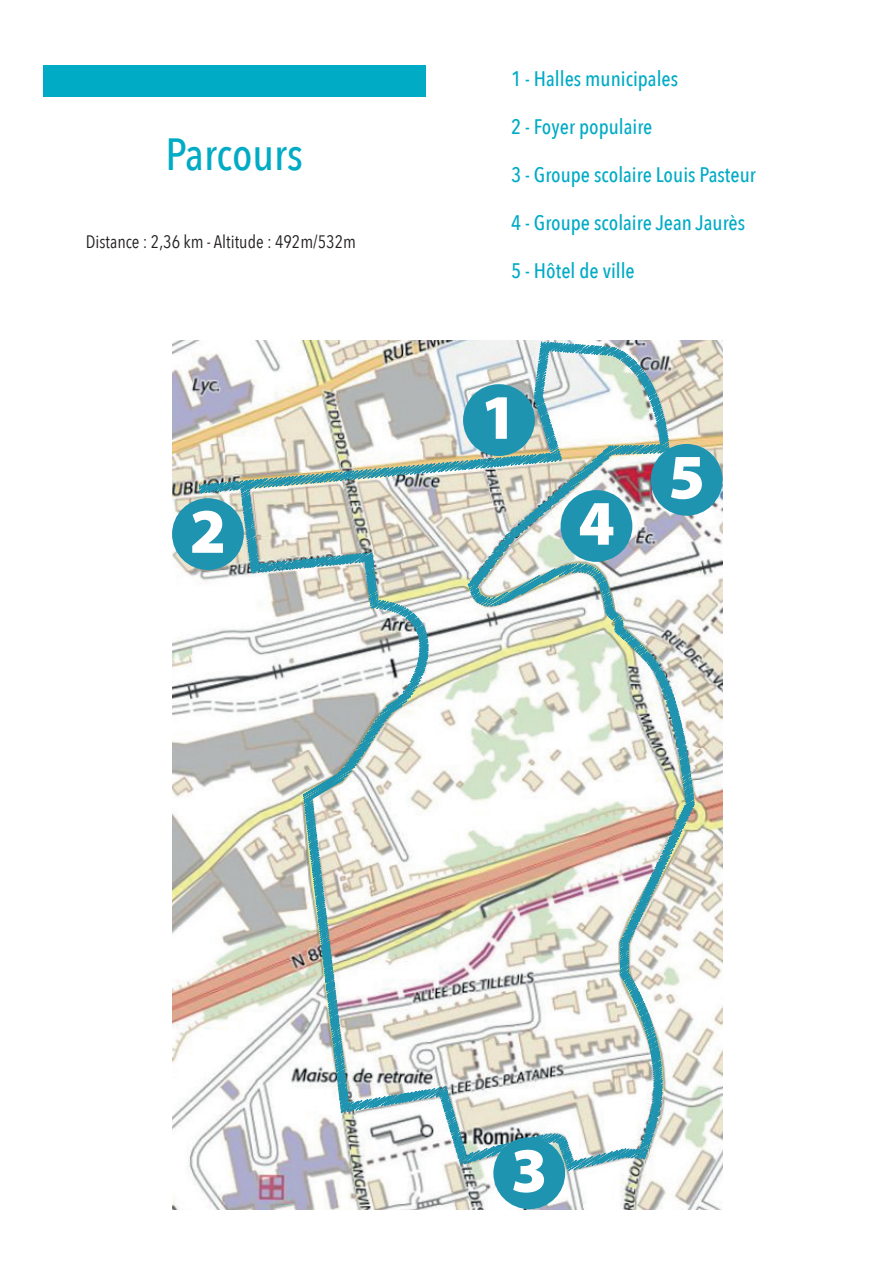
<style>
.page{position:relative;width:893px;height:1263px;background:#fff}
.page>*{position:absolute;margin:0;border:0;box-sizing:border-box;transform-origin:0 0}
.t1{font:900 63.9px "Myriad Pro";color:#fff}
.t2{font:500 45px "Avenir Next Condensed";color:#00abc5}
.t3{font:500 21px "Avenir Next Condensed";color:#00abc5}
.t4{font:18px "Avenir Next Condensed";color:#231f20}
</style>
<div class="page">
<div style="left:43px;top:65px;width:383px;height:31px;background:#00abc5"></div>
<img style="left:172px;top:340px;width:550px;height:869px">
<div style="left:493px;top:1137px;width:72px;height:72px;background:#1e94b1;border-radius:50%"></div>
<div style="left:651px;top:444px;width:71px;height:72px;background:#1e94b1;border-radius:50%"></div>
<img style="left:242px;top:340px;width:446px;height:120px">
<img style="left:433px;top:419px;width:283px;height:741px">
<img style="left:172px;top:460px;width:499px;height:730px">
<h2 class="t2" style="left:166px;top:127px;width:139px">Parcours</h2>
<p class="t4" style="left:86px;top:226px;width:272px">Distance : 2,36 km - Altitude : 492m/532m</p>
<h1 class="t1" style="left:190px;top:495px;width:38px">2</h1>
<p class="t3" style="left:511px;top:66px;width:169px">1 - Halles municipales</p>
<p class="t3" style="left:511px;top:114px;width:143px">2 - Foyer populaire</p>
<p class="t3" style="left:511px;top:162px;width:246px">3 - Groupe scolaire Louis Pasteur</p>
<p class="t3" style="left:511px;top:210px;width:236px">4 - Groupe scolaire Jean Jaurès</p>
<p class="t3" style="left:511px;top:258px;width:125px">5 - Hôtel de ville</p>
<h1 class="t1" style="left:481px;top:381px;width:38px">1</h1>
<h1 class="t1" style="left:578px;top:487px;width:38px">4</h1>
<h1 class="t1" style="left:668px;top:441px;width:38px">5</h1>
<h1 class="t1" style="left:511px;top:1134px;width:38px">3</h1>
</div>
